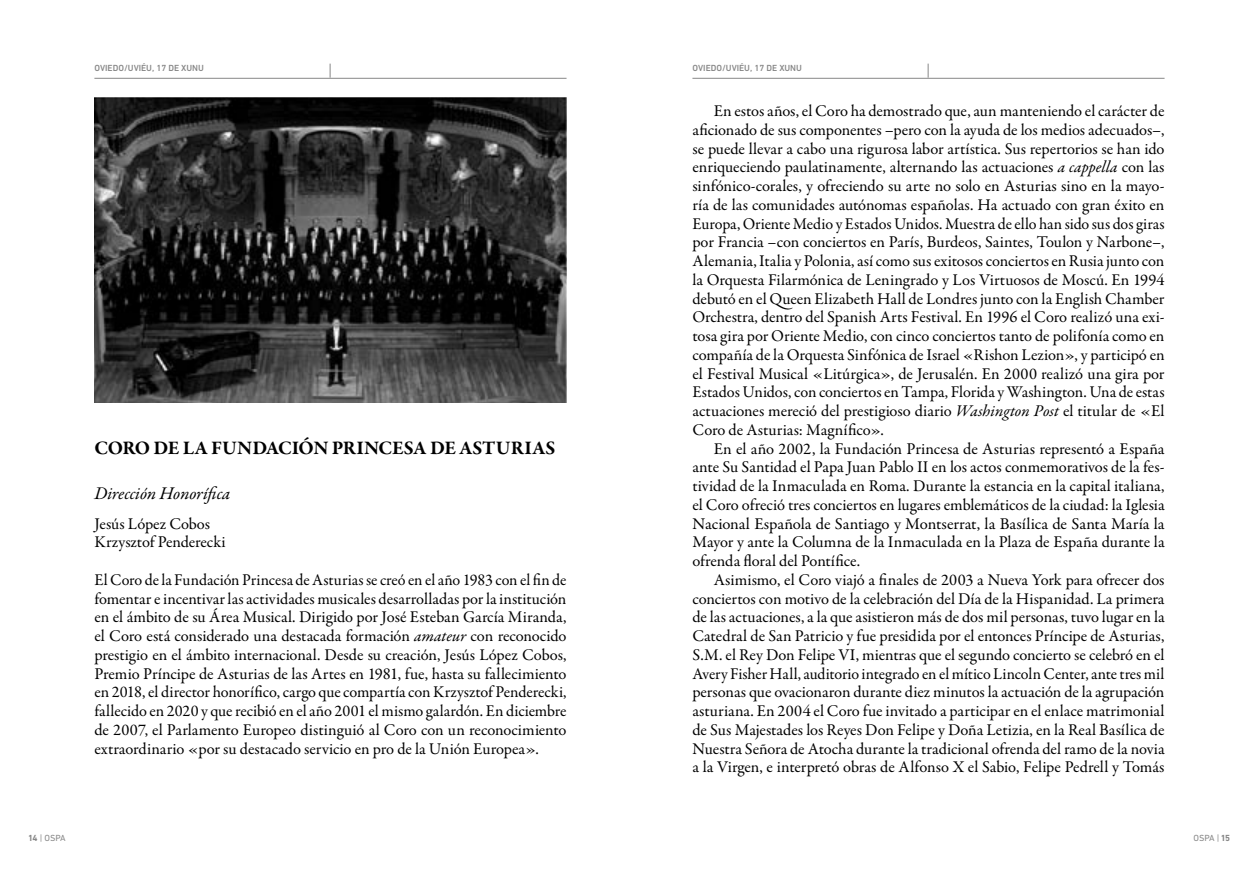
<style>
.page{position:relative;width:1259px;height:893px;background:#fff}
.page>*{position:absolute;margin:0;border:0;box-sizing:border-box;transform-origin:0 0}
.t1{font:700 19.5px "Garamond Premr Pro";letter-spacing:-.015em;color:#000}
.t2{font:italic 18px "Garamond Premr Pro";letter-spacing:-.005em;color:#000}
.t3{font:16.5px/18.8px "Garamond Premr Pro";color:#000;text-align:justify}
.t4{font:500 9px "DIN Next W1 G";color:#878787}
.t5{font:9px "DIN Next W1 G";color:#878787}
.s1{font-style:italic}
.s2{font-weight:700}
</style>
<div class="page">
<img style="left:94px;top:98px;width:472px;height:304px">
<hr style="left:692px;top:78px;width:472px;height:1px;background:#878787">
<hr style="left:94px;top:78px;width:472px;height:1px;background:#878787">
<svg style="left:927px;top:64px;width:1px;height:14px"></svg>
<svg style="left:330px;top:64px;width:1px;height:14px"></svg>
<p class="t4" style="left:94px;top:63px;width:110px">OVIEDO/UVIÉU, 17 DE XUNU</p>
<p class="t4" style="left:692px;top:63px;width:110px">OVIEDO/UVIÉU, 17 DE XUNU</p>
<p class="t1" style="left:94px;top:436px;width:462px">CORO DE LA FUNDACIÓN PRINCESA DE ASTURIAS</p>
<p class="t2" style="left:94px;top:482px;width:137px">Dirección Honorífica</p>
<p class="t3" style="left:94px;top:515px;width:133px">Jesús López Cobos<br>Krzysztof Penderecki</p>
<p class="t3" style="left:94px;top:571px;width:474px">El Coro de la Fundación Princesa de Asturias se creó en el año 1983 con el fin de fomentar e incentivar las actividades musicales desarrolladas por la institución en el ámbito de su Área Musical. Dirigido por José Esteban García Miranda, el Coro está considerado una destacada formación <span class="s1">amateur</span> con reconocido prestigio en el ámbito internacional. Desde su creación, Jesús López Cobos, Premio Príncipe de Asturias de las Artes en 1981, fue, hasta su fallecimiento en 2018, el director honorífico, cargo que compartía con Krzysztof Penderecki, fallecido en 2020 y que recibió en el año 2001 el mismo galardón. En diciembre de 2007, el Parlamento Europeo distinguió al Coro con un reconocimiento extraordinario «por su destacado servicio en pro de la Unión Europea».</p>
<p class="t3" style="left:692px;top:102px;width:474px;text-indent:21px">En estos años, el Coro ha demostrado que, aun manteniendo el carácter de aficionado de sus componentes –pero con la ayuda de los medios adecuados–, se puede llevar a cabo una rigurosa labor artística. Sus repertorios se han ido enriqueciendo paulatinamente, alternando las actuaciones <span class="s1">a cappella</span> con las sinfónico-corales, y ofreciendo su arte no solo en Asturias sino en la mayo&shy;ría de las comunidades autónomas españolas. Ha actuado con gran éxito en Europa, Oriente Medio y Estados Unidos. Muestra de ello han sido sus dos giras por Francia –con conciertos en París, Burdeos, Saintes, Toulon y Narbone–, Alemania, Italia y Polonia, así como sus exitosos conciertos en Rusia junto con la Orquesta Filarmónica de Leningrado y Los Virtuosos de Moscú. En 1994 debutó en el Queen Elizabeth Hall de Londres junto con la English Chamber Orchestra, dentro del Spanish Arts Festival. En 1996 el Coro realizó una exi&shy;tosa gira por Oriente Medio, con cinco conciertos tanto de polifonía como en compañía de la Orquesta Sinfónica de Israel «Rishon Lezion», y participó en el Festival Musical «Litúrgica», de Jerusalén. En 2000 realizó una gira por Estados Unidos, con conciertos en Tampa, Florida y Washington. Una de estas actuaciones mereció del prestigioso diario <span class="s1">Washington Post</span> el titular de «El Coro de Asturias: Magnífico».</p>
<p class="t3" style="left:692px;top:440px;width:474px;text-indent:21px">En el año 2002, la Fundación Princesa de Asturias representó a España ante Su Santidad el Papa Juan Pablo II en los actos conmemorativos de la fes&shy;tividad de la Inmaculada en Roma. Durante la estancia en la capital italiana, el Coro ofreció tres conciertos en lugares emblemáticos de la ciudad: la Iglesia Nacional Española de Santiago y Montserrat, la Basílica de Santa María la Mayor y ante la Columna de la Inmaculada en la Plaza de España durante la ofrenda floral del Pontífice.</p>
<p class="t3" style="left:692px;top:571px;width:474px;text-indent:21px">Asimismo, el Coro viajó a finales de 2003 a Nueva York para ofrecer dos conciertos con motivo de la celebración del Día de la Hispanidad. La primera de las actuaciones, a la que asistieron más de dos mil personas, tuvo lugar en la Catedral de San Patricio y fue presidida por el entonces Príncipe de Asturias, S.M. el Rey Don Felipe VI, mientras que el segundo concierto se celebró en el Avery Fisher Hall, auditorio integrado en el mítico Lincoln Center, ante tres mil personas que ovacionaron durante diez minutos la actuación de la agrupación asturiana. En 2004 el Coro fue invitado a participar en el enlace matrimonial de Sus Majestades los Reyes Don Felipe y Doña Letizia, en la Real Basílica de Nuestra Señora de Atocha durante la tradicional ofrenda del ramo de la novia a la Virgen, e interpretó obras de Alfonso X el Sabio, Felipe Pedrell y Tomás</p>
<p class="t5" style="left:29px;top:833px;width:38px"><span class="s2">14</span> | OSPA</p>
<p class="t5" style="left:1193px;top:833px;width:38px">OSPA | <span class="s2">15</span></p>
</div>
